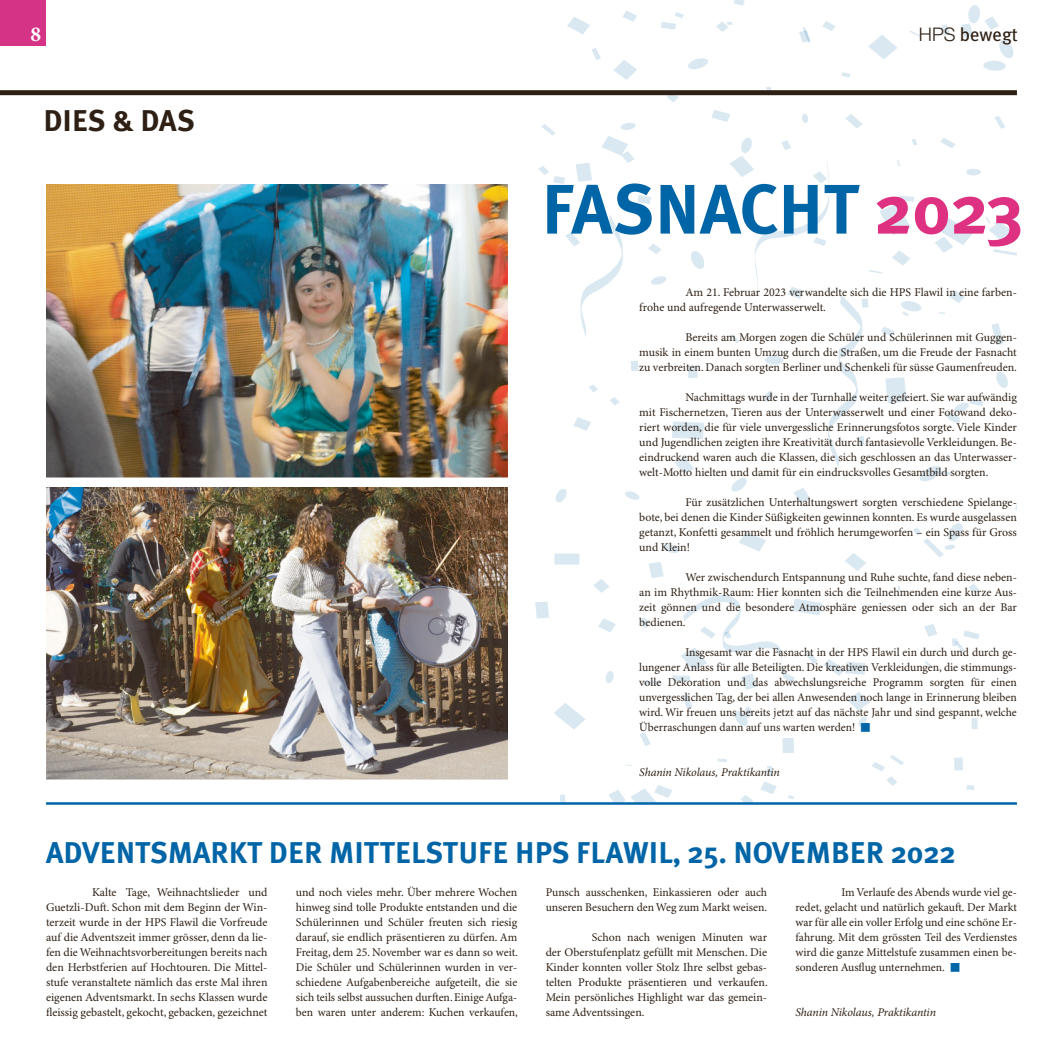
<style>
.page{position:relative;width:1063px;height:1063px;background:#fff}
.page>*{position:absolute;margin:0;border:0;box-sizing:border-box;transform-origin:0 0}
.t1{font:700 70px "Meta Plus";color:#0065a7}
.t2{font:700 30px "Meta Plus";color:#0065a7}
.t3{font:700 30px "Meta Plus";color:#2e2014}
.t4{font:700 21.25px "Minion Pro";color:#fff}
.t5{font:18.75px "Meta Plus";color:#2e2014}
.t6{font:11.88px/15px "Minion Pro";color:#2e2014;text-align:justify}
.t7{font:italic 11.88px "Minion Pro";letter-spacing:-.01em;color:#2e2014}
.s1{font-family:"Helvetica Neue LT Std";font-weight:300}
.s2{color:#de3181}
</style>
<div class="page">
<svg style="left:631px;top:361px;width:8px;height:10px"></svg>
<svg style="left:648px;top:244px;width:13px;height:10px"></svg>
<svg style="left:622px;top:11px;width:15px;height:11px"></svg>
<svg style="left:593px;top:579px;width:17px;height:14px"></svg>
<div style="left:554px;top:554px;width:25px;height:11px;background:#d9e8f1"></div>
<svg style="left:841px;top:72px;width:10px;height:5px"></svg>
<svg style="left:672px;top:421px;width:32px;height:18px"></svg>
<svg style="left:548px;top:203px;width:3px;height:5px"></svg>
<svg style="left:734px;top:0;width:11px;height:6px"></svg>
<svg style="left:924px;top:624px;width:13px;height:13px"></svg>
<svg style="left:649px;top:562px;width:15px;height:16px"></svg>
<svg style="left:868px;top:35px;width:29px;height:24px"></svg>
<svg style="left:716px;top:21px;width:17px;height:11px"></svg>
<svg style="left:954px;top:758px;width:9px;height:12px"></svg>
<svg style="left:966px;top:785px;width:8px;height:5px"></svg>
<svg style="left:897px;top:586px;width:4px;height:5px"></svg>
<svg style="left:567px;top:17px;width:23px;height:18px"></svg>
<svg style="left:782px;top:738px;width:12px;height:15px"></svg>
<svg style="left:995px;top:116px;width:10px;height:13px"></svg>
<svg style="left:667px;top:95px;width:12px;height:7px"></svg>
<div style="left:972px;top:718px;width:6px;height:11px;background:#d9e8f1"></div>
<svg style="left:968px;top:584px;width:11px;height:9px"></svg>
<svg style="left:675px;top:457px;width:19px;height:17px"></svg>
<svg style="left:910px;top:31px;width:10px;height:6px"></svg>
<svg style="left:608px;top:785px;width:64px;height:17px"></svg>
<svg style="left:589px;top:385px;width:9px;height:7px"></svg>
<svg style="left:560px;top:795px;width:5px;height:7px"></svg>
<svg style="left:610px;top:397px;width:9px;height:8px"></svg>
<div style="left:688px;top:366px;width:10px;height:12px;background:#d9e8f1"></div>
<svg style="left:760px;top:782px;width:17px;height:12px"></svg>
<svg style="left:925px;top:661px;width:6px;height:5px"></svg>
<svg style="left:661px;top:12px;width:23px;height:18px"></svg>
<svg style="left:554px;top:703px;width:32px;height:26px"></svg>
<svg style="left:845px;top:553px;width:21px;height:18px"></svg>
<svg style="left:602px;top:136px;width:32px;height:27px"></svg>
<svg style="left:717px;top:758px;width:10px;height:4px"></svg>
<svg style="left:573px;top:417px;width:18px;height:14px"></svg>
<svg style="left:598px;top:618px;width:18px;height:14px"></svg>
<svg style="left:741px;top:795px;width:12px;height:7px"></svg>
<svg style="left:538px;top:166px;width:27px;height:18px"></svg>
<svg style="left:872px;top:755px;width:32px;height:31px"></svg>
<svg style="left:637px;top:195px;width:14px;height:9px"></svg>
<svg style="left:957px;top:630px;width:23px;height:22px"></svg>
<svg style="left:822px;top:21px;width:13px;height:10px"></svg>
<svg style="left:507px;top:232px;width:1px;height:23px"></svg>
<svg style="left:535px;top:601px;width:14px;height:18px"></svg>
<hr style="left:643px;top:681px;width:18px;height:4px;background:#0065a7;opacity:.15">
<svg style="left:845px;top:114px;width:17px;height:14px"></svg>
<svg style="left:541px;top:124px;width:14px;height:12px"></svg>
<div style="left:952px;top:638px;width:5px;height:8px;background:#d9e8f1"></div>
<svg style="left:711px;top:110px;width:19px;height:12px"></svg>
<svg style="left:941px;top:24px;width:9px;height:12px"></svg>
<svg style="left:799px;top:27px;width:11px;height:16px"></svg>
<svg style="left:739px;top:532px;width:27px;height:19px"></svg>
<svg style="left:767px;top:766px;width:5px;height:10px"></svg>
<svg style="left:613px;top:60px;width:24px;height:20px"></svg>
<svg style="left:591px;top:48px;width:10px;height:12px"></svg>
<svg style="left:576px;top:163px;width:16px;height:19px"></svg>
<svg style="left:639px;top:732px;width:12px;height:14px"></svg>
<svg style="left:788px;top:795px;width:6px;height:4px"></svg>
<svg style="left:766px;top:87px;width:5px;height:3px"></svg>
<svg style="left:691px;top:251px;width:13px;height:18px"></svg>
<div style="left:802px;top:114px;width:6px;height:9px;background:#d9e8f1;border-radius:50%"></div>
<svg style="left:913px;top:523px;width:50px;height:34px"></svg>
<svg style="left:606px;top:671px;width:8px;height:12px"></svg>
<svg style="left:651px;top:276px;width:16px;height:9px"></svg>
<svg style="left:961px;top:5px;width:53px;height:53px"></svg>
<svg style="left:625px;top:491px;width:15px;height:9px"></svg>
<svg style="left:620px;top:123px;width:16px;height:7px"></svg>
<svg style="left:555px;top:489px;width:12px;height:14px"></svg>
<svg style="left:663px;top:544px;width:16px;height:9px"></svg>
<svg style="left:688px;top:58px;width:20px;height:11px"></svg>
<div style="left:983px;top:60px;width:23px;height:11px;background:#0065a7;border-radius:50%;opacity:.15"></div>
<svg style="left:641px;top:618px;width:7px;height:10px"></svg>
<svg style="left:565px;top:215px;width:58px;height:122px"></svg>
<svg style="left:730px;top:137px;width:287px;height:373px"></svg>
<div style="left:0;top:0;width:46px;height:46px;background:#d53386"></div>
<div style="left:0;top:90px;width:1017px;height:5px;background:#2e2014"></div>
<img style="left:46px;top:487px;width:462px;height:293px">
<img style="left:46px;top:185px;width:461px;height:292px">
<hr style="left:46px;top:802px;width:971px;height:3px;background:#0065a7">
<svg style="left:672px;top:595px;width:198px;height:132px"></svg>
<h3 class="t4" style="left:30px;top:26px;width:12px">8</h3>
<h3 class="t5" style="left:919px;top:26px;width:101px"><span class="s1">HPS</span> bewegt</h3>
<h2 class="t3" style="left:44px;top:107px;width:153px">DIES &amp; DAS</h2>
<h1 class="t1" style="left:541px;top:178px;width:484px">FASNACHT <span class="s2">2023</span></h1>
<p class="t6" style="left:639px;top:286px;width:379px;text-indent:46px">Am 21. Februar 2023 verwandelte sich die HPS Flawil in eine farben&shy;frohe und aufregende Unterwasserwelt.</p>
<p class="t6" style="left:639px;top:331px;width:379px;text-indent:46px">Bereits am Morgen zogen die Schüler und Schülerinnen mit Guggen&shy;musik in einem bunten Umzug durch die Straßen, um die Freude der Fasnacht zu verbreiten. Danach sorgten Berliner und Schenkeli für süsse Gaumenfreuden.</p>
<p class="t6" style="left:639px;top:391px;width:379px;text-indent:46px">Nachmittags wurde in der Turnhalle weiter gefeiert. Sie war aufwändig mit Fischernetzen, Tieren aus der Unterwasserwelt und einer Fotowand deko&shy;riert worden, die für viele unvergessliche Erinnerungsfotos sorgte. Viele Kinder und Jugendlichen zeigten ihre Kreativität durch fantasievolle Verkleidungen. Be&shy;eindruckend waren auch die Klassen, die sich geschlossen an das Unterwasser&shy;welt-Motto hielten und damit für ein eindrucksvolles Gesamtbild sorgten.</p>
<p class="t6" style="left:639px;top:496px;width:379px;text-indent:46px">Für zusätzlichen Unterhaltungswert sorgten verschiedene Spielange&shy;bote, bei denen die Kinder Süßigkeiten gewinnen konnten. Es wurde ausgelassen getanzt, Konfetti gesammelt und fröhlich herumgeworfen – ein Spass für Gross und Klein!</p>
<p class="t6" style="left:639px;top:571px;width:379px;text-indent:46px">Wer zwischendurch Entspannung und Ruhe suchte, fand diese neben&shy;an im Rhythmik-Raum: Hier konnten sich die Teilnehmenden eine kurze Aus&shy;zeit gönnen und die besondere Atmosphäre geniessen oder sich an der Bar bedienen.</p>
<p class="t6" style="left:639px;top:646px;width:379px;text-indent:46px">Insgesamt war die Fasnacht in der HPS Flawil ein durch und durch ge&shy;lungener Anlass für alle Beteiligten. Die kreativen Verkleidungen, die stimmungs&shy;volle Dekoration und das abwechslungsreiche Programm sorgten für einen unvergesslichen Tag, der bei allen Anwesenden noch lange in Erinnerung bleiben wird. Wir freuen uns bereits jetzt auf das nächste Jahr und sind gespannt, welche Überraschungen dann auf uns warten werden!</p>
<p class="t7" style="left:639px;top:768px;width:142px">Shanin Nikolaus, Praktikantin</p>
<h2 class="t2" style="left:46px;top:838px;width:911px">ADVENTSMARKT DER MITTELSTUFE HPS FLAWIL, 25. NOVEMBER 2022</h2>
<p class="t6" style="left:46px;top:886px;width:223px;text-indent:46px">Kalte Tage, Weihnachtslieder und Guetzli-Duft. Schon mit dem Beginn der Win&shy;terzeit wurde in der HPS Flawil die Vorfreude auf die Adventszeit immer grösser, denn da lie&shy;fen die Weihnachtsvorbereitungen bereits nach den Herbstferien auf Hochtouren. Die Mittel&shy;stufe veranstaltete nämlich das erste Mal ihren eigenen Adventsmarkt. In sechs Klassen wurde fleissig gebastelt, gekocht, gebacken, gezeichnet</p>
<p class="t6" style="left:296px;top:886px;width:224px">und noch vieles mehr. Über mehrere Wochen hinweg sind tolle Produkte entstanden und die Schülerinnen und Schüler freuten sich riesig darauf, sie endlich präsentieren zu dürfen. Am Freitag, dem 25. November war es dann so weit.<br>Die Schüler und Schülerinnen wurden in ver&shy;schiedene Aufgabenbereiche aufgeteilt, die sie sich teils selbst aussuchen durften. Einige Aufga&shy;ben waren unter anderem: Kuchen verkaufen,</p>
<p class="t6" style="left:546px;top:886px;width:223px">Punsch ausschenken, Einkassieren oder auch unseren Besuchern den Weg zum Markt weisen.</p>
<p class="t6" style="left:546px;top:931px;width:224px;text-indent:46px">Schon nach wenigen Minuten war der Oberstufenplatz gefüllt mit Menschen. Die Kinder konnten voller Stolz Ihre selbst gebas&shy;telten Produkte präsentieren und verkaufen.<br>Mein persönliches Highlight war das gemein&shy;same Adventssingen.</p>
<p class="t6" style="left:795px;top:886px;width:223px;text-indent:46px">Im Verlaufe des Abends wurde viel ge&shy;redet, gelacht und natürlich gekauft. Der Markt war für alle ein voller Erfolg und eine schöne Er&shy;fahrung. Mit dem grössten Teil des Verdienstes wird die ganze Mittelstufe zusammen einen be&shy;sonderen Ausflug unternehmen.</p>
<p class="t7" style="left:795px;top:1008px;width:142px">Shanin Nikolaus, Praktikantin</p>
</div>
